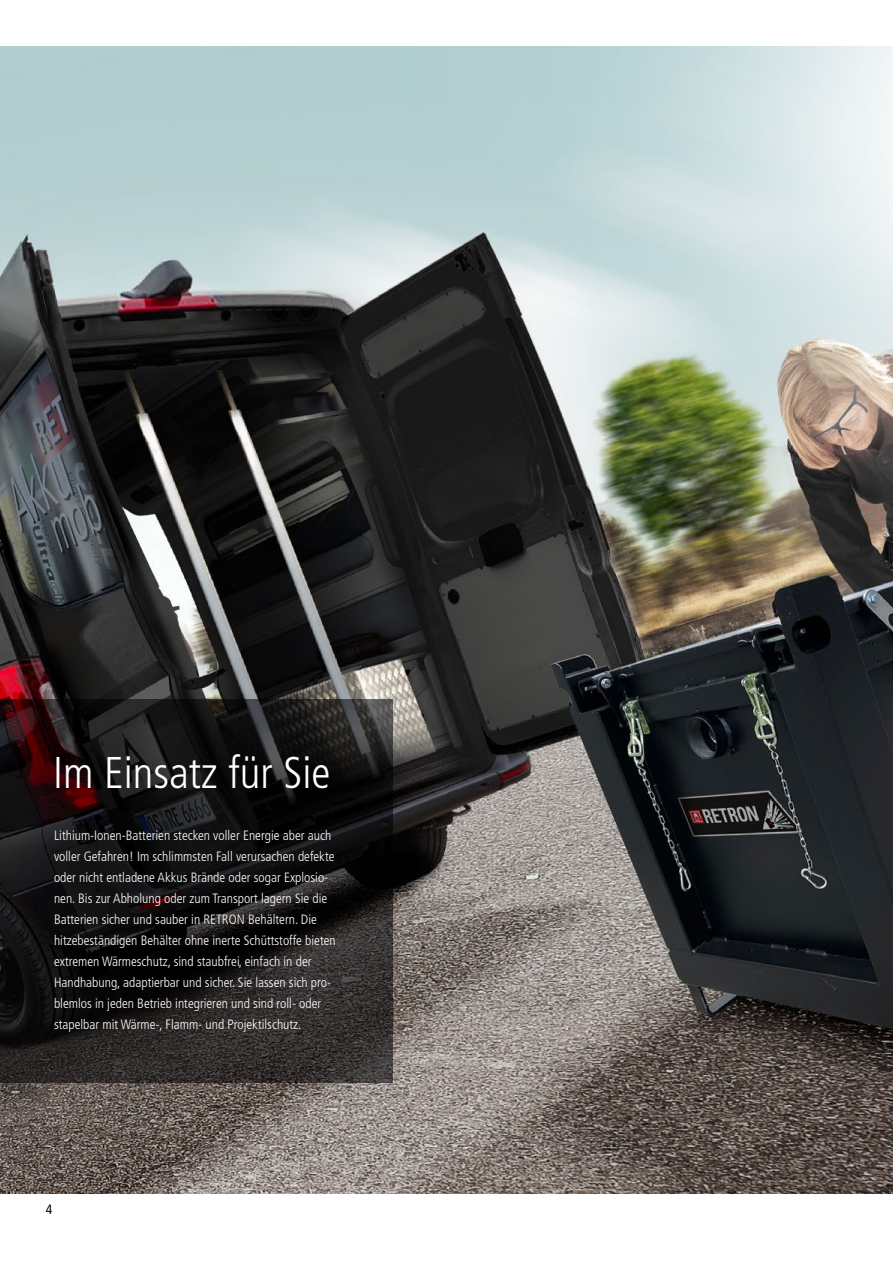
<style>
.page{position:relative;width:893px;height:1263px;background:#fff}
.page>*{position:absolute;margin:0;border:0;box-sizing:border-box;transform-origin:0 0}
.t1{font:300 condensed 44.4px "Frutiger LT Pro";color:#fff}
.t2{font:300 condensed 13.5px/21px "Frutiger LT Pro";color:#fff}
.t3{font:condensed 13.5px "Frutiger LT Pro";color:#000}
</style>
<div class="page">
<img style="left:0;top:47px;width:893px;height:1146px">
<svg style="left:0;top:699px;width:392px;height:383px"></svg>
<h1 class="t1" style="left:53px;top:747px;width:279px">Im Einsatz für Sie</h1>
<p class="t2" style="left:54px;top:824px;width:283px">Lithium-Ionen-Batterien stecken voller Energie aber auch voller Gefahren! Im schlimmsten Fall verursachen defekte oder nicht entladene Akkus Brände oder sogar Explosio&shy;nen. Bis zur Abholung oder zum Transport lagern Sie die Batterien sicher und sauber in RETRON Behältern. Die hitzebeständigen Behälter ohne inerte Schüttstoffe bieten extremen Wärmeschutz, sind staubfrei, einfach in der Handhabung, adaptierbar und sicher. Sie lassen sich pro&shy;blemlos in jeden Betrieb integrieren und sind roll- oder stapelbar mit Wärme-, Flamm- und Projektilschutz.</p>
<p class="t3" style="left:46px;top:1201px;width:8px">4</p>
</div>
